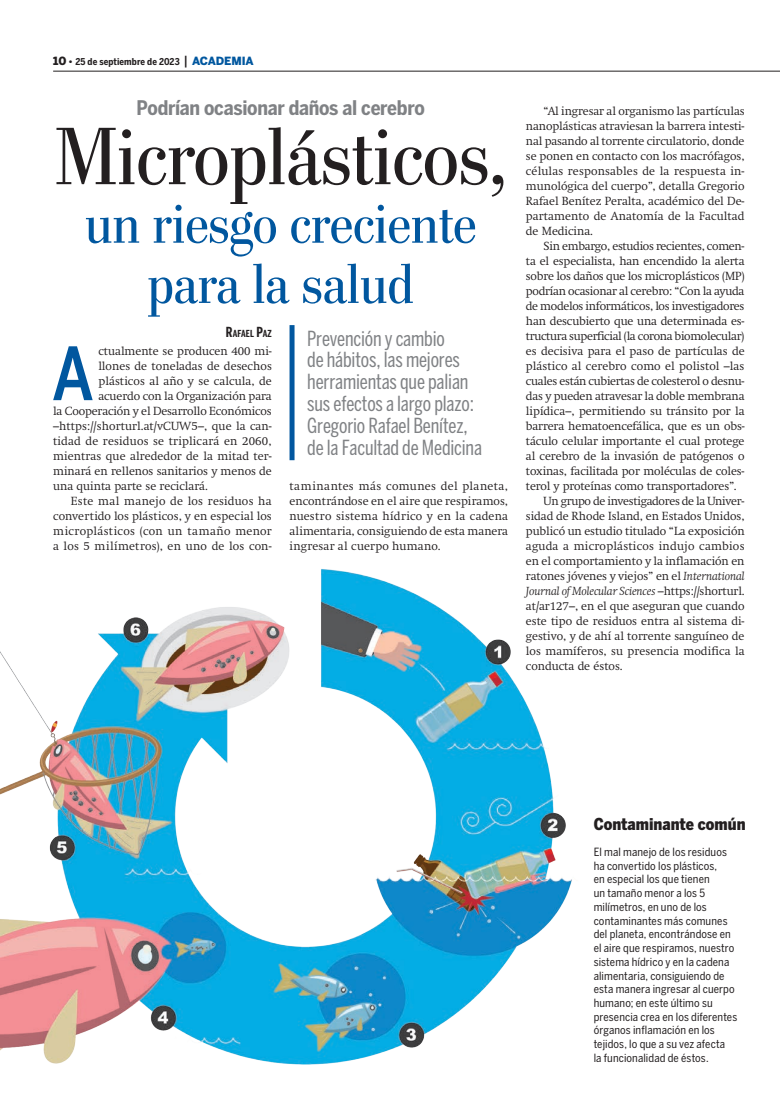
<style>
.page{position:relative;width:780px;height:1117px;background:#fff}
.page>*{position:absolute;margin:0;border:0;box-sizing:border-box;transform-origin:0 0}
.t1{font:81.25px "Stilson";color:#231f20}
.t2{font:500 72.38px "Benton Sans Cond";color:#01579f}
.t3{font:56.25px/60.2px "Stilson";color:#01579f;text-align:center}
.t4{font:20.62px/21.9px "Benton Sans Comp";letter-spacing:-.01em;color:#808285}
.t5{font:700 20px "Benton Sans Cond";letter-spacing:-.015em;color:#808285}
.t6{font:900 16.25px "Benton Sans Cond";color:#231f20}
.t7{font:300 11.62px/15px "Swift";color:#231f20;text-align:justify}
.t8{font:300 11.62px "Swift";letter-spacing:-.025em;color:#231f20}
.t9{font:300 11.62px "Swift";letter-spacing:.02em;color:#231f20}
.t10{font:italic 300 11.62px "Swift";letter-spacing:-.01em;color:#231f20}
.t11{font:300 11.62px "Swift";letter-spacing:-.02em;color:#231f20}
.t12{font:300 11.62px "Swift";letter-spacing:.03em;color:#231f20}
.t13{font:11.25px/13.8px "Benton Sans Cond";letter-spacing:.01em;color:#231f20}
.t14{font:700 9.62px "Benton Sans Comp";letter-spacing:.01em;color:#231f20}
.t15{font:700 9.38px "Benton Sans Cond";letter-spacing:.01em;color:#231f20}
.s1{font-family:"Benton Sans";font-weight:900;font-size:11.25px}
.s2{font-family:"Benton Sans";font-weight:900}
.s3{font-weight:500;font-size:12.5px}
.s4{font-family:"Benton Sans";font-weight:900;font-size:11.25px;color:#01579f}
.s5{font-size:13.75px}
.s6{font-style:italic}
.s7{font-style:normal}
</style>
<div class="page">
<hr style="left:53px;top:71px;width:726px;height:1px;background:#231f20">
<div style="left:289px;top:325px;width:5px;height:135px;background:#01579f"></div>
<img style="left:0;top:569px;width:572px;height:496px">
<p class="t15" style="left:53px;top:56px;width:202px"><span class="s1">10</span> <span class="s2">•</span> 25 de septiembre de 2023 <span class="s3">|</span> <span class="s4">ACADEMIA</span></p>
<h3 class="t5" style="left:136px;top:96px;width:290px">Podrían ocasionar daños al cerebro</h3>
<h1 class="t1" style="left:55px;top:109px;width:453px">Microplásticos,</h1>
<h3 class="t3" style="left:85px;top:193px;width:393px">un riesgo creciente para la salud</h3>
<p class="t14" style="left:226px;top:328px;width:47px"><span class="s5">R</span>AFAEL <span class="s5">P</span>AZ</p>
<h2 class="t2" style="left:52px;top:331px;width:44px">A</h2>
<p class="t7" style="left:98px;top:343px;width:175px">ctualmente se producen 400 mi-</p>
<p class="t7" style="left:98px;top:358px;width:175px">llones de toneladas de desechos</p>
<p class="t7" style="left:98px;top:373px;width:175px">plásticos al año y se calcula, de</p>
<p class="t7" style="left:98px;top:388px;width:175px">acuerdo con la Organización para</p>
<p class="t7" style="left:53px;top:403px;width:220px">la Cooperación y el Desarrollo Económicos</p>
<p class="t7" style="left:53px;top:418px;width:220px">–https://shorturl.at/vCUW5–, que la can-</p>
<p class="t7" style="left:53px;top:433px;width:220px">tidad de residuos se triplicará en 2060,</p>
<p class="t7" style="left:53px;top:448px;width:220px">mientras que alrededor de la mitad ter-</p>
<p class="t7" style="left:53px;top:463px;width:220px">minará en rellenos sanitarios y menos de</p>
<p class="t7" style="left:53px;top:478px;width:156px">una quinta parte se reciclará.</p>
<p class="t9" style="left:71px;top:494px;width:202px">Este mal manejo de los residuos ha</p>
<p class="t7" style="left:53px;top:508px;width:220px">convertido los plásticos, y en especial los</p>
<p class="t12" style="left:53px;top:524px;width:220px">microplásticos (con un tamaño menor</p>
<p class="t9" style="left:53px;top:539px;width:220px">a los 5 milímetros), en uno de los con-</p>
<h3 class="t4" style="left:307px;top:327px;width:176px">Prevención y cambio<br>de hábitos, las mejores herramientas que palian sus efectos a largo plazo:<br>Gregorio Rafael Benítez, de la Facultad de Medicina</h3>
<p class="t7" style="left:289px;top:478px;width:220px">taminantes más comunes del planeta, encontrándose en el aire que respiramos, nuestro sistema hídrico y en la cadena alimentaria, consiguiendo de esta manera ingresar al cuerpo humano.</p>
<p class="t7" style="left:526px;top:103px;width:220px;text-indent:18px">“Al ingresar al organismo las partículas nanoplásticas atraviesan la barrera intesti&shy;nal pasando al torrente circulatorio, donde se ponen en contacto con los macrófagos, células responsables de la respuesta in&shy;munológica del cuerpo”, detalla Gregorio Rafael Benítez Peralta, académico del De&shy;partamento de Anatomía de la Facultad de Medicina.</p>
<p class="t8" style="left:543px;top:239px;width:202px">Sin embargo, estudios recientes, comen-</p>
<p class="t7" style="left:526px;top:253px;width:220px">ta el especialista, han encendido la alerta</p>
<p class="t7" style="left:526px;top:268px;width:220px">sobre los daños que los microplásticos (MP)</p>
<p class="t11" style="left:526px;top:284px;width:220px">podrían ocasionar al cerebro: “Con la ayuda</p>
<p class="t8" style="left:526px;top:299px;width:220px">de modelos informáticos, los investigadores</p>
<p class="t7" style="left:526px;top:313px;width:220px">han descubierto que una determinada es-</p>
<p class="t8" style="left:526px;top:329px;width:220px">tructura superficial (la corona biomolecular)</p>
<p class="t7" style="left:526px;top:343px;width:220px">es decisiva para el paso de partículas de</p>
<p class="t7" style="left:526px;top:358px;width:220px">plástico al cerebro como el polistol –las</p>
<p class="t8" style="left:526px;top:374px;width:220px">cuales están cubiertas de colesterol o desnu-</p>
<p class="t7" style="left:526px;top:388px;width:220px">das y pueden atravesar la doble membrana</p>
<p class="t7" style="left:526px;top:403px;width:220px">lipídica–, permitiendo su tránsito por la</p>
<p class="t7" style="left:526px;top:418px;width:220px">barrera hematoencefálica, que es un obs-</p>
<p class="t7" style="left:526px;top:433px;width:220px">táculo celular importante el cual protege</p>
<p class="t7" style="left:526px;top:448px;width:220px">al cerebro de la invasión de patógenos o</p>
<p class="t7" style="left:526px;top:463px;width:220px">toxinas, facilitada por moléculas de coles-</p>
<p class="t7" style="left:526px;top:478px;width:212px">terol y proteínas como transportadores”.</p>
<p class="t8" style="left:543px;top:494px;width:202px">Un grupo de investigadores de la Univer-</p>
<p class="t7" style="left:526px;top:508px;width:220px">sidad de Rhode Island, en Estados Unidos,</p>
<p class="t7" style="left:526px;top:523px;width:220px">publicó un estudio titulado “La exposición</p>
<p class="t9" style="left:526px;top:539px;width:220px">aguda a microplásticos indujo cambios</p>
<p class="t7" style="left:526px;top:553px;width:220px">en el comportamiento y la inflamación en</p>
<p class="t7" style="left:526px;top:568px;width:220px">ratones jóvenes y viejos” en el <span class="s6">International</span></p>
<p class="t10" style="left:526px;top:584px;width:220px">Journal of Molecular Sciences <span class="s7">–https://shorturl.</span></p>
<p class="t7" style="left:526px;top:598px;width:220px">at/ar127–, en el que aseguran que cuando</p>
<p class="t7" style="left:526px;top:613px;width:220px">este tipo de residuos entra al sistema di-</p>
<p class="t7" style="left:526px;top:628px;width:220px">gestivo, y de ahí al torrente sanguíneo de</p>
<p class="t7" style="left:526px;top:643px;width:220px">los mamíferos, su presencia modifica la</p>
<p class="t7" style="left:526px;top:658px;width:98px">conducta de éstos.</p>
<h3 class="t6" style="left:593px;top:813px;width:153px">Contaminante común</h3>
<p class="t13" style="left:593px;top:844px;width:145px">El mal manejo de los residuos ha convertido los plásticos,<br>en especial los que tienen<br>un tamaño menor a los 5 milímetros, en uno de los contaminantes más comunes del planeta, encontrándose en el aire que respiramos, nuestro sistema hídrico y en la cadena alimentaria, consiguiendo de esta manera ingresar al cuerpo humano; en este último su presencia crea en los diferentes órganos inflamación en los tejidos, lo que a su vez afecta<br>la funcionalidad de éstos.</p>
</div>
